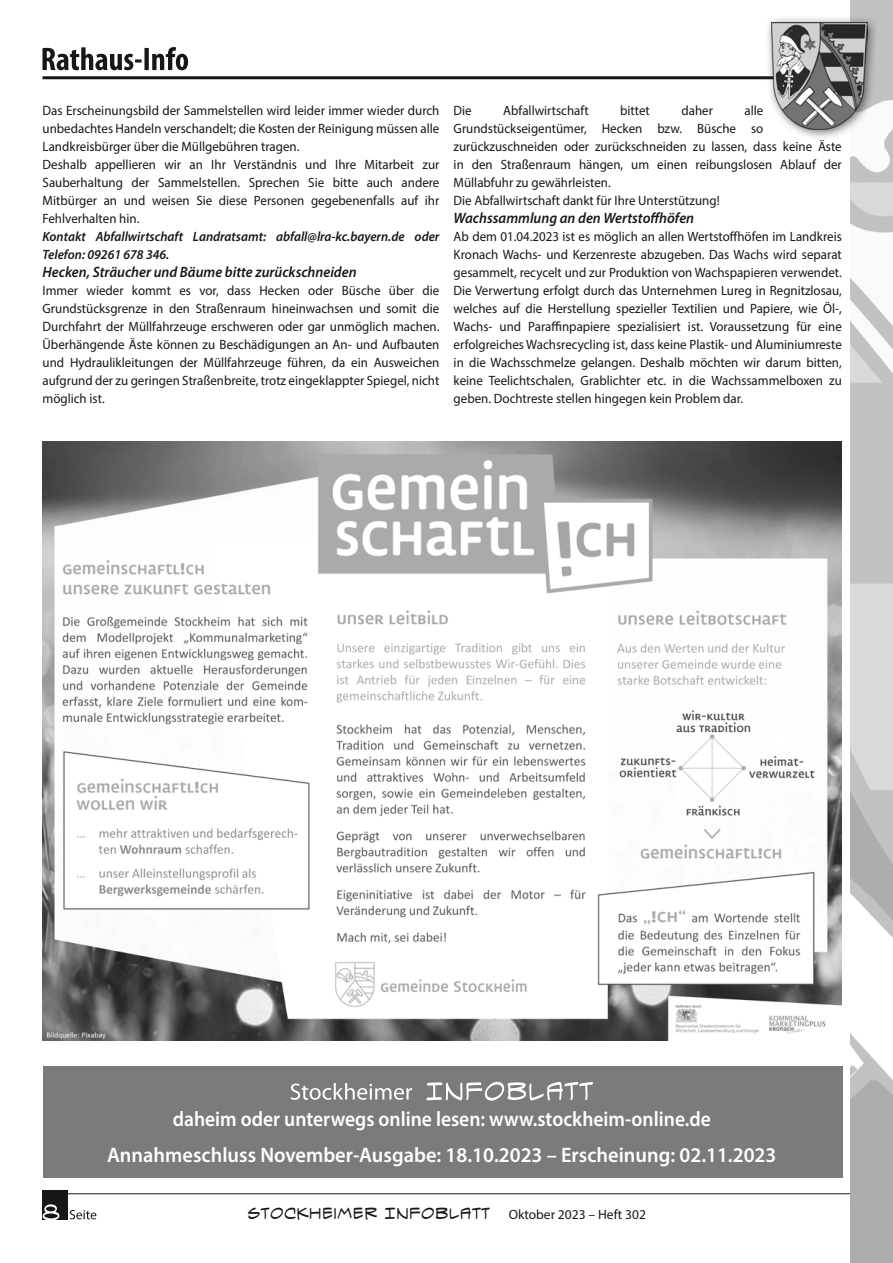
<style>
.page{position:relative;width:893px;height:1263px;background:#fff}
.page>*{position:absolute;margin:0;border:0;box-sizing:border-box;transform-origin:0 0}
.t1{font:600 21px/35.8px "Myriad Pro";color:#fff;text-align:center;scale:.93 1}
.t2{font:16.5px "Spectre Verde BB";color:#181716}
.t3{font:italic 600 15px "Myriad Pro";color:#181716;scale:.96 1}
.t4{font:13.5px/18px "Myriad Pro";color:#181716;scale:.96 1}
.t5{font:italic 600 13.5px/18px "Myriad Pro";color:#181716;scale:.96 1}
.s1{font-family:"Myriad Pro";font-size:13.5px}
</style>
<div class="page">
<hr style="left:43px;top:1193px;width:807px;height:1px;background:#181716">
<div style="left:43px;top:1190px;width:25px;height:30px;background:#181716"></div>
<svg style="left:70px;top:1210px;width:26px;height:9px"></svg>
<svg style="left:43px;top:1204px;width:16px;height:16px"></svg>
<svg style="left:42px;top:47px;width:146px;height:23px"></svg>
<hr style="left:43px;top:76px;width:841px;height:3px;background:#181716">
<img style="left:850px;top:0;width:43px;height:1263px">
<div style="left:765px;top:15px;width:114px;height:126px;background:#181716;opacity:.65"></div>
<img style="left:772px;top:22px;width:95px;height:108px">
<img style="left:42px;top:441px;width:800px;height:599px">
<div style="left:43px;top:1066px;width:799px;height:112px;background:#7a7b7a"></div>
<svg style="left:426px;top:1082px;width:167px;height:18px"></svg>
<svg style="left:291px;top:1083px;width:121px;height:17px"></svg>
<p class="t4" style="left:43px;top:101px;width:415px">Das Erscheinungsbild der Sammelstellen wird leider immer wieder durch unbedachtes Handeln verschandelt; die Kosten der Reinigung müssen alle Landkreisbürger über die Müllgebühren tragen.<br>Deshalb appellieren wir an Ihr Verständnis und Ihre Mitarbeit zur Sauberhaltung der Sammelstellen. Sprechen Sie bitte auch andere Mitbürger an und weisen Sie diese Personen gegebenenfalls auf ihr Fehlverhalten hin.</p>
<p class="t5" style="left:43px;top:227px;width:415px">Kontakt Abfallwirtschaft Landratsamt: abfall@lra-kc.bayern.de oder<br>Telefon: 09261 678 346.</p>
<p class="t3" style="left:43px;top:262px;width:329px">Hecken, Sträucher und Bäume bitte zurückschneiden</p>
<p class="t4" style="left:43px;top:281px;width:415px;text-align:justify">Immer wieder kommt es vor, dass Hecken oder Büsche über die Grundstücksgrenze in den Straßenraum hineinwachsen und somit die Durchfahrt der Müllfahrzeuge erschweren oder gar unmöglich machen.<br>Überhängende Äste können zu Beschädigungen an An- und Aufbauten und Hydraulikleitungen der Müllfahrzeuge führen, da ein Ausweichen aufgrund der zu geringen Straßenbreite, trotz eingeklappter Spiegel, nicht möglich ist.</p>
<p class="t4" style="left:454px;top:101px;width:20px">Die</p>
<p class="t4" style="left:503px;top:101px;width:90px">Abfallwirtschaft</p>
<p class="t4" style="left:620px;top:101px;width:32px">bittet</p>
<p class="t4" style="left:681px;top:101px;width:34px">daher</p>
<p class="t4" style="left:454px;top:101px;width:406px;text-indent:291px">alle Grundstückseigentümer, Hecken bzw. Büsche so zurückzuschneiden oder zurückschneiden zu lassen, dass keine Äste in den Straßenraum hängen, um einen reibungslosen Ablauf der Müllabfuhr zu gewährleisten.<br>Die Abfallwirtschaft dankt für Ihre Unterstützung!</p>
<p class="t3" style="left:454px;top:208px;width:252px">Wachssammlung an den Wertstoffhöfen</p>
<p class="t4" style="left:454px;top:227px;width:406px;text-align:justify">Ab dem 01.04.2023 ist es möglich an allen Wertstoffhöfen im Landkreis Kronach Wachs- und Kerzenreste abzugeben. Das Wachs wird separat gesammelt, recycelt und zur Produktion von Wachspapieren verwendet.<br>Die Verwertung erfolgt durch das Unternehmen Lureg in Regnitzlosau, welches auf die Herstellung spezieller Textilien und Papiere, wie Öl-, Wachs- und Paraffinpapiere spezialisiert ist. Voraussetzung für eine erfolgreiches Wachsrecycling ist, dass keine Plastik- und Aluminiumreste in die Wachsschmelze gelangen. Deshalb möchten wir darum bitten, keine Teelichtschalen, Grablichter etc. in die Wachssammelboxen zu geben. Dochtreste stellen hingegen kein Problem dar.</p>
<h1 class="t1" style="left:107px;top:1100px;width:721px">daheim oder unterwegs online lesen: www.stockheim-online.de<br>Annahmeschluss November-Ausgabe: 18.10.2023 – Erscheinung: 02.11.2023</h1>
<p class="t2" style="left:247px;top:1205px;width:400px">STOCKHEIMER INFOBLATT <span class="s1">Oktober 2023 – Heft 302</span></p>
</div>
